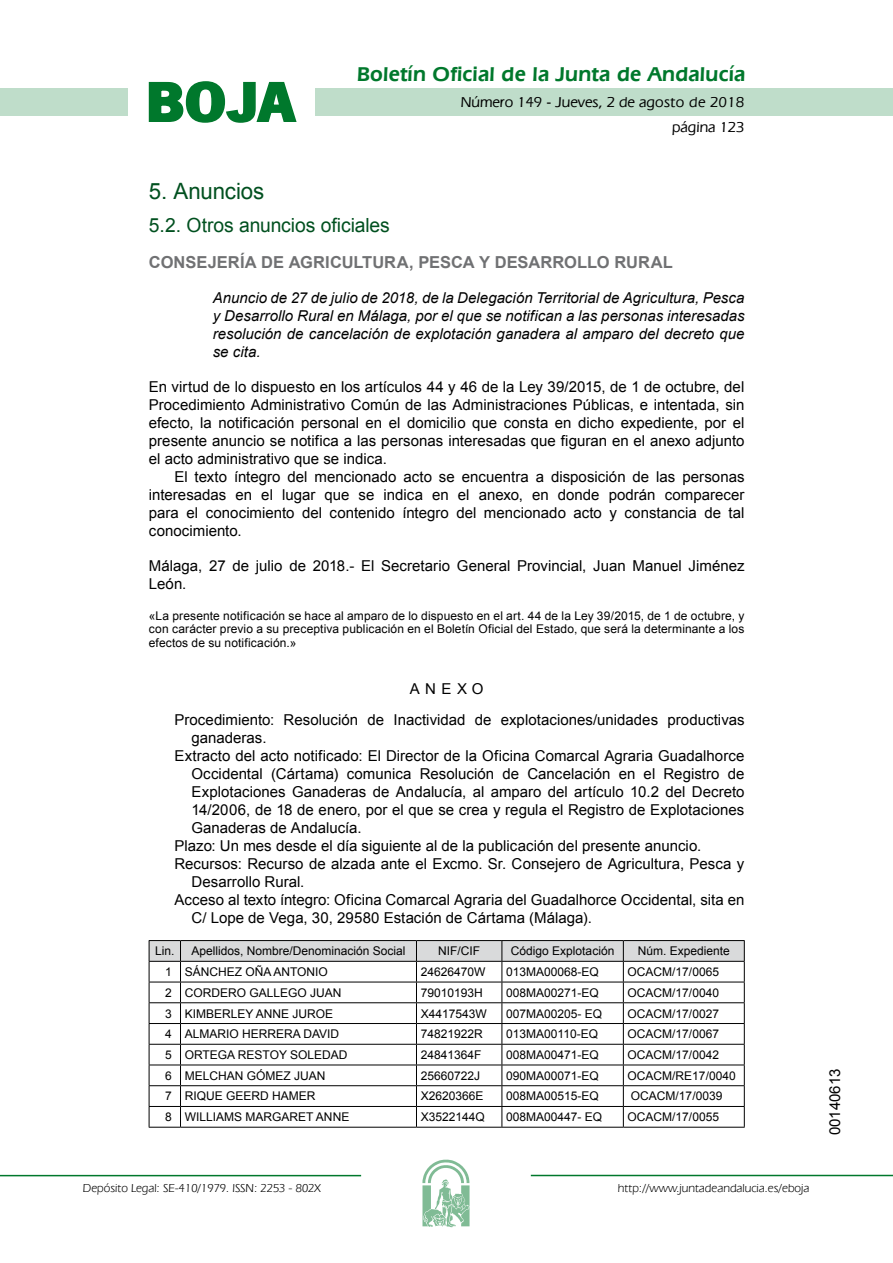
<style>
.page{position:relative;width:893px;height:1263px;background:#fff}
.page>*{position:absolute;margin:0;border:0;box-sizing:border-box;transform-origin:0 0}
.t1{font:700 57.75px "News Got T";color:#00782c;scale:1.14 1}
.t2{font:22.5px "Arial";letter-spacing:-.005em;color:#00501f}
.t3{font:600 21px "Eras IT Cby BT";letter-spacing:.01em;color:#00782c}
.t4{font:19.5px "Arial";letter-spacing:-.005em;color:#00501f}
.t5{font:700 16.5px "Arial";color:#707173}
.t6{font:15px/18px "Arial";color:#000;text-align:justify}
.t7{font:italic 15px/18px "Arial";color:#000;text-align:justify}
.t8{font:500 15px/24.5px "Eras IT Cby BT";color:#000;text-align:right}
.t9{font:12px/13.5px "Arial";color:#000;text-align:justify}
.t10{font:12px "Eras IT Cby BT";color:#000}
</style>
<div class="page">
<div style="left:315px;top:88px;width:577px;height:28px;background:#bfddca"></div>
<div style="left:0;top:88px;width:128px;height:28px;background:#bfddca"></div>
<hr style="left:0;top:1175px;width:361px;height:1px;background:#00782c">
<svg style="left:422px;top:1159px;width:47px;height:68px"></svg>
<hr style="left:531px;top:1175px;width:361px;height:1px;background:#00782c">
<svg style="left:148px;top:81px;width:149px;height:42px"></svg>
<hr style="left:149px;top:940px;width:31px;height:1px;background:#000">
<hr style="left:180px;top:940px;width:236px;height:1px;background:#000">
<hr style="left:416px;top:940px;width:86px;height:1px;background:#000">
<hr style="left:502px;top:940px;width:121px;height:1px;background:#000">
<hr style="left:623px;top:940px;width:121px;height:1px;background:#000">
<svg style="left:149px;top:941px;width:596px;height:186px"></svg>
<hr style="left:149px;top:1127px;width:31px;height:1px;background:#000">
<hr style="left:180px;top:1127px;width:236px;height:1px;background:#000">
<hr style="left:416px;top:1127px;width:86px;height:1px;background:#000">
<hr style="left:502px;top:1127px;width:121px;height:1px;background:#000">
<hr style="left:623px;top:1127px;width:121px;height:1px;background:#000">
<h1 class="t1" style="left:145px;top:68px;width:133px">BOJA</h1>
<h3 class="t3" style="left:357px;top:62px;width:390px">Boletín Oficial de la Junta de Andalucía</h3>
<p class="t8" style="left:461px;top:90px;width:285px">Número 149 - Jueves, 2 de agosto de 2018 página 123</p>
<h2 class="t2" style="left:149px;top:177px;width:117px">5. Anuncios</h2>
<h3 class="t4" style="left:149px;top:212px;width:242px">5.2. Otros anuncios oficiales</h3>
<p class="t5" style="left:149px;top:251px;width:525px">CONSEJERÍA DE AGRICULTURA, PESCA Y DESARROLLO RURAL</p>
<p class="t7" style="left:213px;top:289px;width:533px">Anuncio de 27 de julio de 2018, de la Delegación Territorial de Agricultura, Pesca y Desarrollo Rural en Málaga, por el que se notifican a las personas interesadas resolución de cancelación de explotación ganadera al amparo del decreto que se cita.</p>
<p class="t6" style="left:149px;top:378px;width:597px">En virtud de lo dispuesto en los artículos 44 y 46 de la Ley 39/2015, de 1 de octubre, del Procedimiento Administrativo Común de las Administraciones Públicas, e intentada, sin efecto, la notificación personal en el domicilio que consta en dicho expediente, por el presente anuncio se notifica a las personas interesadas que figuran en el anexo adjunto el acto administrativo que se indica.</p>
<p class="t6" style="left:149px;top:468px;width:597px;text-indent:26px">El texto íntegro del mencionado acto se encuentra a disposición de las personas interesadas en el lugar que se indica en el anexo, en donde podrán comparecer para el conocimiento del contenido íntegro del mencionado acto y constancia de tal conocimiento.</p>
<p class="t6" style="left:149px;top:557px;width:597px">Málaga, 27 de julio de 2018.- El Secretario General Provincial, Juan Manuel Jiménez<br>León.</p>
<p class="t9" style="left:149px;top:609px;width:597px">«La presente notificación se hace al amparo de lo dispuesto en el art. 44 de la Ley 39/2015, de 1 de octubre, y con carácter previo a su preceptiva publicación en el Boletín Oficial del Estado, que será la determinante a los efectos de su notificación.»</p>
<p class="t6" style="left:174px;top:674px;width:571px;line-height:30.8px;text-indent:235px">ANEXO<br>Procedimiento: Resolución de Inactividad de explotaciones/unidades productivas</p>
<p class="t6" style="left:191px;top:729px;width:77px">ganaderas.</p>
<p class="t6" style="left:174px;top:747px;width:571px">Extracto del acto notificado: El Director de la Oficina Comarcal Agraria Guadalhorce</p>
<p class="t6" style="left:191px;top:765px;width:554px">Occidental (Cártama) comunica Resolución de Cancelación en el Registro de</p>
<p class="t6" style="left:191px;top:783px;width:554px">Explotaciones Ganaderas de Andalucía, al amparo del artículo 10.2 del Decreto</p>
<p class="t6" style="left:191px;top:801px;width:554px">14/2006, de 18 de enero, por el que se crea y regula el Registro de Explotaciones</p>
<p class="t6" style="left:191px;top:819px;width:172px">Ganaderas de Andalucía.</p>
<p class="t6" style="left:174px;top:837px;width:528px">Plazo: Un mes desde el día siguiente al de la publicación del presente anuncio.</p>
<p class="t6" style="left:174px;top:855px;width:571px">Recursos: Recurso de alzada ante el Excmo. Sr. Consejero de Agricultura, Pesca y</p>
<p class="t6" style="left:191px;top:873px;width:114px">Desarrollo Rural.</p>
<p class="t6" style="left:174px;top:891px;width:571px">Acceso al texto íntegro: Oficina Comarcal Agraria del Guadalhorce Occidental, sita en</p>
<p class="t6" style="left:191px;top:909px;width:402px">C/ Lope de Vega, 30, 29580 Estación de Cártama (Málaga).</p>
<p class="t9" style="left:155px;top:944px;width:21px">Lin.</p>
<p class="t9" style="left:191px;top:944px;width:216px">Apellidos, Nombre/Denominación Social</p>
<p class="t9" style="left:438px;top:944px;width:43px">NIF/CIF</p>
<p class="t9" style="left:511px;top:944px;width:105px">Código Explotación</p>
<p class="t9" style="left:637px;top:944px;width:94px">Núm. Expediente</p>
<p class="t9" style="left:165px;top:965px;width:164px">1 SÁNCHEZ OÑA ANTONIO</p>
<p class="t9" style="left:421px;top:965px;width:66px">24626470W</p>
<p class="t9" style="left:506px;top:965px;width:94px">013MA00068-EQ</p>
<p class="t9" style="left:627px;top:965px;width:93px">OCACM/17/0065</p>
<p class="t9" style="left:165px;top:986px;width:178px">2 CORDERO GALLEGO JUAN</p>
<p class="t9" style="left:421px;top:986px;width:64px">79010193H</p>
<p class="t9" style="left:506px;top:986px;width:94px">008MA00271-EQ</p>
<p class="t9" style="left:627px;top:986px;width:93px">OCACM/17/0040</p>
<p class="t9" style="left:165px;top:1007px;width:169px">3 KIMBERLEY ANNE JUROE</p>
<p class="t9" style="left:421px;top:1007px;width:68px">X4417543W</p>
<p class="t9" style="left:506px;top:1007px;width:98px">007MA00205- EQ</p>
<p class="t9" style="left:627px;top:1007px;width:93px">OCACM/17/0027</p>
<p class="t9" style="left:165px;top:1027px;width:175px">4 ALMARIO HERRERA DAVID</p>
<p class="t9" style="left:421px;top:1027px;width:64px">74821922R</p>
<p class="t9" style="left:506px;top:1027px;width:93px">013MA00110-EQ</p>
<p class="t9" style="left:627px;top:1027px;width:93px">OCACM/17/0067</p>
<p class="t9" style="left:165px;top:1048px;width:184px">5 ORTEGA RESTOY SOLEDAD</p>
<p class="t9" style="left:421px;top:1048px;width:62px">24841364F</p>
<p class="t9" style="left:506px;top:1048px;width:94px">008MA00471-EQ</p>
<p class="t9" style="left:627px;top:1048px;width:93px">OCACM/17/0042</p>
<p class="t9" style="left:165px;top:1069px;width:162px">6 MELCHAN GÓMEZ JUAN</p>
<p class="t9" style="left:421px;top:1069px;width:61px">25660722J</p>
<p class="t9" style="left:506px;top:1069px;width:94px">090MA00071-EQ</p>
<p class="t9" style="left:627px;top:1069px;width:110px">OCACM/RE17/0040</p>
<p class="t9" style="left:165px;top:1090px;width:152px">7 RIQUE GEERD HAMER</p>
<p class="t9" style="left:421px;top:1090px;width:64px">X2620366E</p>
<p class="t9" style="left:506px;top:1090px;width:94px">008MA00515-EQ</p>
<p class="t9" style="left:631px;top:1090px;width:93px">OCACM/17/0039</p>
<p class="t9" style="left:165px;top:1110px;width:185px">8 WILLIAMS MARGARET ANNE</p>
<p class="t9" style="left:421px;top:1110px;width:66px">X3522144Q</p>
<p class="t9" style="left:506px;top:1110px;width:98px">008MA00447- EQ</p>
<p class="t9" style="left:627px;top:1110px;width:93px">OCACM/17/0055</p>
<p class="t10" style="left:83px;top:1181px;width:239px">Depósito Legal: SE-410/1979. ISSN: 2253 - 802X</p>
<p class="t10" style="left:618px;top:1181px;width:193px">http://www.juntadeandalucia.es/eboja</p>
<p class="t6" style="left:826px;top:1135px;width:68px;rotate:-90deg">00140613</p>
</div>
